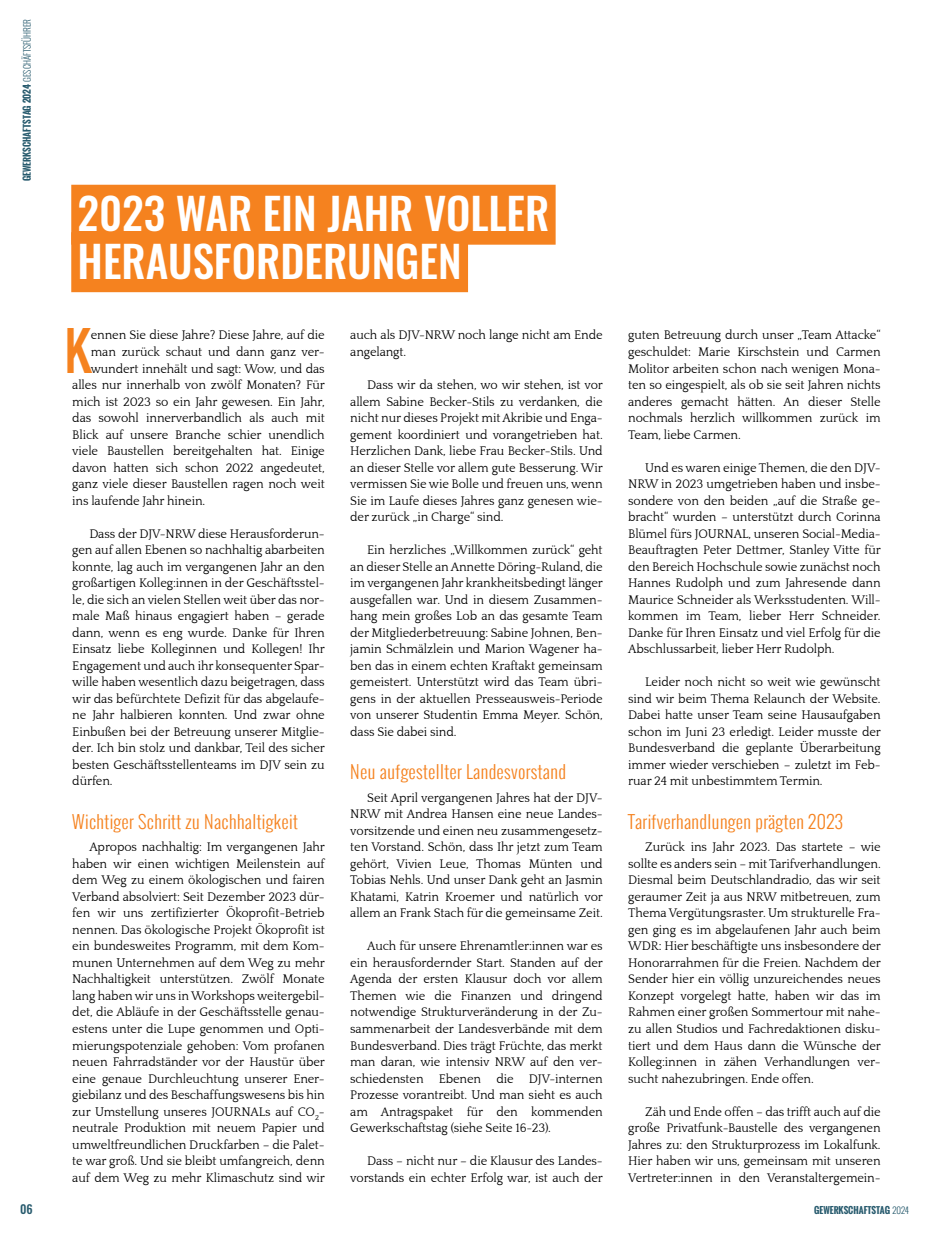
<style>
.page{position:relative;width:936px;height:1234px;background:#fff}
.page>*{position:absolute;margin:0;border:0;box-sizing:border-box;transform-origin:0 0}
.t1{font:50.4px "Oswald";color:#f5821f}
.t2{font:500 43.35px/47.5px "Oswald";color:#fff}
.t3{font:300 18px "Oswald";letter-spacing:.02em;color:#f5821f}
.t4{font:12.75px/16.5px "Quattrocento";letter-spacing:-.01em;color:#000;text-align:justify}
.t5{font:500 12px "Oswald";color:#285b6e}
.t6{font:700 9px "Oswald";color:#285b6e}
.s1{font-weight:300}
</style>
<div class="page">
<div style="left:71px;top:185px;width:484px;height:59px;background:#f5821f"></div>
<div style="left:71px;top:232px;width:397px;height:60px;background:#f5821f"></div>
<p class="t6" style="left:20px;top:181px;width:164px;rotate:-90deg">GEWERKSCHAFTSTAG 2024 <span class="s1">GESCHÄFTSFÜHRER</span></p>
<h2 class="t2" style="left:78px;top:186px;width:473px">2023 WAR EIN JAHR VOLLER<br>HERAUSFORDERUNGEN</h2>
<h1 class="t1" style="left:64px;top:313px;width:29px">K</h1>
<p class="t4" style="left:91px;top:327px;width:235px">ennen Sie diese Jahre? Diese Jahre, auf die</p>
<p class="t4" style="left:91px;top:344px;width:235px">man zurück schaut und dann ganz ver-</p>
<p class="t4" style="left:91px;top:360px;width:235px">wundert innehält und sagt: Wow, und das</p>
<p class="t4" style="left:72px;top:377px;width:254px">alles nur innerhalb von zwölf Monaten? Für</p>
<p class="t4" style="left:72px;top:393px;width:254px">mich ist 2023 so ein Jahr gewesen. Ein Jahr,</p>
<p class="t4" style="left:72px;top:410px;width:254px">das sowohl innerverbandlich als auch mit</p>
<p class="t4" style="left:72px;top:426px;width:254px">Blick auf unsere Branche schier unendlich</p>
<p class="t4" style="left:72px;top:443px;width:254px">viele Baustellen bereitgehalten hat. Einige</p>
<p class="t4" style="left:72px;top:459px;width:254px">davon hatten sich schon 2022 angedeutet,</p>
<p class="t4" style="left:72px;top:476px;width:254px">ganz viele dieser Baustellen ragen noch weit</p>
<p class="t4" style="left:72px;top:492px;width:134px">ins laufende Jahr hinein.</p>
<p class="t4" style="left:72px;top:525px;width:254px;text-indent:17px">Dass der DJV-NRW diese Herausforderun&shy;gen auf allen Ebenen so nachhaltig abarbeiten konnte, lag auch im vergangenen Jahr an den großartigen Kolleg:innen in der Geschäftsstel&shy;le, die sich an vielen Stellen weit über das nor&shy;male Maß hinaus engagiert haben – gerade dann, wenn es eng wurde. Danke für Ihren Einsatz liebe Kolleginnen und Kollegen! Ihr Engagement und auch ihr konsequenter Spar&shy;wille haben wesentlich dazu beigetragen, dass wir das befürchtete Defizit für das abgelaufe&shy;ne Jahr halbieren konnten. Und zwar ohne Einbußen bei der Betreuung unserer Mitglie&shy;der. Ich bin stolz und dankbar, Teil des sicher besten Geschäftsstellenteams im DJV sein zu dürfen.</p>
<h3 class="t3" style="left:72px;top:808px;width:227px">Wichtiger Schritt zu Nachhaltigkeit</h3>
<p class="t4" style="left:72px;top:839px;width:254px;text-indent:17px">Apropos nachhaltig: Im vergangenen Jahr haben wir einen wichtigen Meilenstein auf dem Weg zu einem ökologischen und fairen Verband absolviert: Seit Dezember 2023 dür&shy;fen wir uns zertifizierter Ökoprofit-Betrieb nennen. Das ökologische Projekt Ökoprofit ist ein bundesweites Programm, mit dem Kom&shy;munen Unternehmen auf dem Weg zu mehr Nachhaltigkeit unterstützen. Zwölf Monate lang haben wir uns in Workshops weitergebil&shy;det, die Abläufe in der Geschäftsstelle genau&shy;estens unter die Lupe genommen und Opti&shy;mierungspotenziale gehoben: Vom profanen neuen Fahrradständer vor der Haustür über eine genaue Durchleuchtung unserer Ener&shy;giebilanz und des Beschaffungswesens bis hin zur Umstellung unseres JOURNALs auf CO<sub>2</sub>- neutrale Produktion mit neuem Papier und umweltfreundlichen Druckfarben – die Palet&shy;te war groß. Und sie bleibt umfangreich, denn auf dem Weg zu mehr Klimaschutz sind wir</p>
<p class="t4" style="left:350px;top:327px;width:254px">auch als DJV-NRW noch lange nicht am Ende angelangt.</p>
<p class="t4" style="left:350px;top:377px;width:254px;text-indent:17px">Dass wir da stehen, wo wir stehen, ist vor allem Sabine Becker-Stils zu verdanken, die nicht nur dieses Projekt mit Akribie und Enga&shy;gement koordiniert und vorangetrieben hat.<br>Herzlichen Dank, liebe Frau Becker-Stils. Und an dieser Stelle vor allem gute Besserung. Wir vermissen Sie wie Bolle und freuen uns, wenn Sie im Laufe dieses Jahres ganz genesen wie&shy;der zurück „in Charge“ sind.</p>
<p class="t4" style="left:350px;top:542px;width:254px;text-indent:17px">Ein herzliches „Willkommen zurück“ geht an dieser Stelle an Annette Döring-Ruland, die im vergangenen Jahr krankheitsbedingt länger ausgefallen war. Und in diesem Zusammen&shy;hang mein großes Lob an das gesamte Team der Mitgliederbetreuung: Sabine Johnen, Ben&shy;jamin Schmälzlein und Marion Wagener ha&shy;ben das in einem echten Kraftakt gemeinsam gemeistert. Unterstützt wird das Team übri&shy;gens in der aktuellen Presseausweis-Periode von unserer Studentin Emma Meyer. Schön, dass Sie dabei sind.</p>
<h3 class="t3" style="left:350px;top:758px;width:217px">Neu aufgestellter Landesvorstand</h3>
<p class="t4" style="left:350px;top:789px;width:254px;text-indent:17px">Seit April vergangenen Jahres hat der DJV-NRW mit Andrea Hansen eine neue Landes&shy;vorsitzende und einen neu zusammengesetz&shy;ten Vorstand. Schön, dass Ihr jetzt zum Team gehört, Vivien Leue, Thomas Münten und Tobias Nehls. Und unser Dank geht an Jasmin Khatami, Katrin Kroemer und natürlich vor allem an Frank Stach für die gemeinsame Zeit.</p>
<p class="t4" style="left:350px;top:938px;width:254px;text-indent:17px">Auch für unsere Ehrenamtler:innen war es ein herausfordernder Start. Standen auf der Agenda der ersten Klausur doch vor allem Themen wie die Finanzen und dringend notwendige Strukturveränderung in der Zu&shy;sammenarbeit der Landesverbände mit dem Bundesverband. Dies trägt Früchte, das merkt man daran, wie intensiv NRW auf den ver&shy;schiedensten Ebenen die DJV-internen Prozesse vorantreibt. Und man sieht es auch am Antragspaket für den kommenden Gewerkschaftstag (siehe Seite 16-23).</p>
<p class="t4" style="left:350px;top:1152px;width:254px;text-align:right">Dass – nicht nur – die Klausur des Landes&shy;vorstands ein echter Erfolg war, ist auch der</p>
<p class="t4" style="left:628px;top:327px;width:254px">guten Betreuung durch unser „Team Attacke“ geschuldet: Marie Kirschstein und Carmen Molitor arbeiten schon nach wenigen Mona&shy;ten so eingespielt, als ob sie seit Jahren nichts anderes gemacht hätten. An dieser Stelle nochmals herzlich willkommen zurück im Team, liebe Carmen.</p>
<p class="t4" style="left:628px;top:459px;width:254px;text-indent:17px">Und es waren einige Themen, die den DJV-NRW in 2023 umgetrieben haben und insbe&shy;sondere von den beiden „auf die Straße ge&shy;bracht“ wurden – unterstützt durch Corinna Blümel fürs JOURNAL, unseren Social-Media-Beauftragten Peter Dettmer, Stanley Vitte für den Bereich Hochschule sowie zunächst noch Hannes Rudolph und zum Jahresende dann Maurice Schneider als Werksstudenten. Will&shy;kommen im Team, lieber Herr Schneider.<br>Danke für Ihren Einsatz und viel Erfolg für die Abschlussarbeit, lieber Herr Rudolph.</p>
<p class="t4" style="left:628px;top:674px;width:254px;text-indent:17px">Leider noch nicht so weit wie gewünscht sind wir beim Thema Relaunch der Website.<br>Dabei hatte unser Team seine Hausaufgaben schon im Juni 23 erledigt. Leider musste der Bundesverband die geplante Überarbeitung immer wieder verschieben – zuletzt im Feb&shy;ruar 24 mit unbestimmtem Termin.</p>
<h3 class="t3" style="left:628px;top:808px;width:216px">Tarifverhandlungen prägten 2023</h3>
<p class="t4" style="left:628px;top:839px;width:254px;text-indent:17px">Zurück ins Jahr 2023. Das startete – wie sollte es anders sein – mit Tarifverhandlungen.<br>Diesmal beim Deutschlandradio, das wir seit geraumer Zeit ja aus NRW mitbetreuen, zum Thema Vergütungsraster. Um strukturelle Fra&shy;gen ging es im abgelaufenen Jahr auch beim WDR: Hier beschäftigte uns insbesondere der Honorarrahmen für die Freien. Nachdem der Sender hier ein völlig unzureichendes neues Konzept vorgelegt hatte, haben wir das im Rahmen einer großen Sommertour mit nahe&shy;zu allen Studios und Fachredaktionen disku&shy;tiert und dem Haus dann die Wünsche der Kolleg:innen in zähen Verhandlungen ver&shy;sucht nahezubringen. Ende offen.</p>
<p class="t4" style="left:628px;top:1103px;width:254px;text-indent:17px">Zäh und Ende offen – das trifft auch auf die große Privatfunk-Baustelle des vergangenen Jahres zu: den Strukturprozess im Lokalfunk.<br>Hier haben wir uns, gemeinsam mit unseren Vertreter:innen in den Veranstaltergemein-</p>
<p class="t5" style="left:20px;top:1198px;width:14px">06</p>
<p class="t6" style="left:814px;top:1202px;width:96px">GEWERKSCHAFTSTAG <span class="s1">2024</span></p>
</div>
